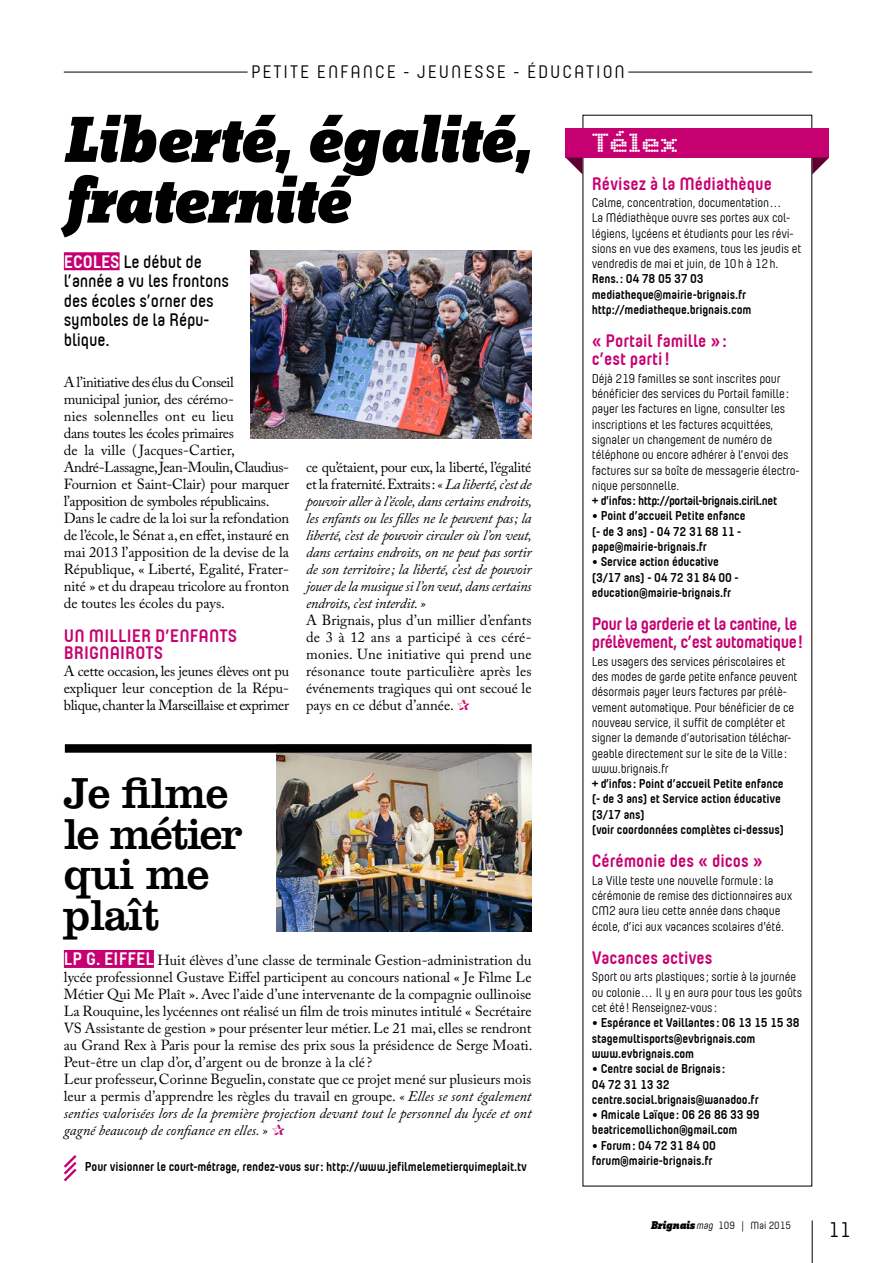
<style>
.page{position:relative;width:893px;height:1263px;background:#fff}
.page>*{position:absolute;margin:0;border:0;box-sizing:border-box;transform-origin:0 0}
.t1{font:italic 900 67.5px/60.8px "Zine Slab Dis";letter-spacing:-.01em;color:#000}
.t2{font:45px/40.5px "Clarendon LT Std";letter-spacing:-.025em;color:#000}
.t3{font:27px "Dot Matrix Two Extended";color:#fff}
.t4{font:21px "Yummo";color:#000}
.t5{font:700 18px/18px "Yummo";color:#c70071}
.t6{font:600 18px/19.5px "Yummo";letter-spacing:-.01em;color:#000}
.t7{font:700 18px/18px "Yummo";letter-spacing:-.03em;color:#c70071}
.t8{font:18px "Yummo";letter-spacing:.11em;color:#000}
.t9{font:14.55px/17px "Adobe Caslon Pro";color:#000}
.t10{font:italic 14.55px/17px "Adobe Caslon Pro";letter-spacing:-.02em;color:#000;text-align:justify}
.t11{font:12.75px/15.3px "Yummo";letter-spacing:-.01em;color:#000}
.t12{font:700 12.75px/15.3px "Yummo";letter-spacing:-.01em;color:#000}
.t13{font:700 12.75px "Yummo";letter-spacing:-.03em;color:#000}
.t14{font:10.5px "Yummo";color:#000}
.s1{font-weight:700;color:#fff}
.s2{font-style:normal}
.s3{color:#c70071}
.s4{font-family:"Yummo";font-weight:700;font-size:18px;color:#fff}
.s5{font-style:italic}
.s6{font-family:"Zine Slab Dis";font-weight:900;font-style:italic;font-size:11.7px}
</style>
<div class="page">
<hr style="left:64px;top:72px;width:748px;height:1px;background:#000">
<div style="left:248px;top:63px;width:380px;height:18px;background:#fff"></div>
<div style="left:64px;top:252px;width:56px;height:18px;background:#c70071"></div>
<div style="left:64px;top:950px;width:90px;height:18px;background:#c70071"></div>
<svg style="left:63px;top:1155px;width:14px;height:27px"></svg>
<img style="left:276px;top:753px;width:255px;height:178px">
<img style="left:251px;top:251px;width:280px;height:187px">
<div style="left:65px;top:744px;width:466px;height:9px;background:#000"></div>
<div style="left:566px;top:128px;width:263px;height:30px;background:#c70071"></div>
<svg style="left:566px;top:158px;width:17px;height:17px"></svg>
<svg style="left:812px;top:158px;width:17px;height:17px"></svg>
<hr style="left:812px;top:1220px;width:1px;height:43px;background:#000">
<p class="t8" style="left:251px;top:59px;width:375px">PETITE ENFANCE - JEUNESSE - ÉDUCATION</p>
<h1 class="t1" style="left:64px;top:114px;width:468px">Liberté, égalité, fraternité</h1>
<p class="t6" style="left:64px;top:250px;width:167px"><span class="s1">ECOLES</span> Le début de l’année a vu les frontons des écoles s’orner des symboles de la Répu&shy;blique.</p>
<p class="t9" style="left:64px;top:373px;width:227px">A l’initiative des élus du Conseil municipal junior, des cérémo-<br>nies solennelles ont eu lieu<br>dans toutes les écoles primaires<br>de la ville ( Jacques-Cartier, André-Lassagne, Jean-Moulin, Claudius-Fournion et Saint-Clair) pour marquer l’apposition de symboles républicains.<br>Dans le cadre de la loi sur la refondation de l’école, le Sénat a, en effet, instauré en mai 2013 l’apposition de la devise de la République, « Liberté, Egalité, Frater&shy;nité » et du drapeau tricolore au fronton de toutes les écoles du pays.</p>
<p class="t5" style="left:64px;top:625px;width:155px;line-height:17px">Un millier d’enfants brignairots</p>
<p class="t9" style="left:64px;top:663px;width:227px;text-align:justify">A cette occasion, les jeunes élèves ont pu expliquer leur conception de la Répu&shy;blique, chanter la Marseillaise et exprimer</p>
<p class="t10" style="left:306px;top:458px;width:227px"><span class="s2">ce qu’étaient, pour eux, la liberté, l’égalité et la fraternité. Extraits:</span> « La liberté, c’est de pouvoir aller à l’école, dans certains endroits, les enfants ou les filles ne le peuvent pas; la liberté, c’est de pouvoir circuler où l’on veut, dans certains endroits, on ne peut pas sortir de son territoire; la liberté, c’est de pouvoir jouer de la musique si l’on veut, dans certains endroits, c’est interdit. »</p>
<p class="t9" style="left:306px;top:612px;width:227px;text-align:justify">A Brignais, plus d’un millier d’enfants de 3 à 12 ans a participé à ces céré&shy;monies. Une initiative qui prend une résonance toute particulière après les événements tragiques qui ont secoué le pays en ce début d’année. <span class="s3">✰</span></p>
<h2 class="t2" style="left:64px;top:773px;width:181px">Je filme le métier qui me plaît</h2>
<p class="t9" style="left:64px;top:952px;width:470px"><span class="s4">LP G. EI FFEL</span> Huit élèves d’une classe de terminale Gestion-administration du lycée professionnel Gustave Eiffel participent au concours national « Je Filme Le Métier Qui Me Plaît ». Avec l’aide d’une intervenante de la compagnie oullinoise La Rouquine, les lycéennes ont réalisé un film de trois minutes intitulé « Secrétaire VS Assistante de gestion » pour présenter leur métier. Le 21 mai, elles se rendront au Grand Rex à Paris pour la remise des prix sous la présidence de Serge Moati.<br>Peut-être un clap d’or, d’argent ou de bronze à la clé ?<br>Leur professeur, Corinne Beguelin, constate que ce projet mené sur plusieurs mois leur a permis d’apprendre les règles du travail en groupe. <span class="s5">« Elles se sont également senties valorisées lors de la première projection devant tout le personnel du lycée et ont gagné beaucoup de confiance en elles. »</span> <span class="s3">✰</span></p>
<p class="t12" style="left:85px;top:1156px;width:443px">Pour visionner le court-métrage, rendez-vous sur: http://www.jefilmelemetierquimeplait.tv</p>
<h3 class="t3" style="left:591px;top:128px;width:89px">Télex</h3>
<p class="t5" style="left:592px;top:171px;width:182px">Révisez à la Médiathèque</p>
<p class="t11" style="left:592px;top:194px;width:211px">Calme, concentration, documentation…<br>La Médiathèque ouvre ses portes aux col&shy;légiens, lycéens et étudiants pour les révi&shy;sions en vue des examens, tous les jeudis et vendredis de mai et juin, de 10h à 12h.</p>
<p class="t12" style="left:592px;top:269px;width:161px">Rens.: 04 78 05 37 03 mediatheque@mairie-brignais.fr http://mediatheque.brignais.com</p>
<p class="t5" style="left:592px;top:329px;width:136px">« Portail famille »: c’est parti!</p>
<p class="t11" style="left:592px;top:370px;width:209px">Déjà 219 familles se sont inscrites pour bénéficier des services du Portail famille: payer les factures en ligne, consulter les inscriptions et les factures acquittées, signaler un changement de numéro de téléphone ou encore adhérer à l’envoi des factures sur sa boîte de messagerie électro&shy;nique personnelle.</p>
<p class="t13" style="left:592px;top:489px;width:187px">+ d’infos: http://portail-brignais.ciril.net</p>
<p class="t12" style="left:592px;top:506px;width:155px">• Point d’accueil Petite enfance (- de 3 ans) - 04 72 31 68 11 - pape@mairie-brignais.fr</p>
<p class="t12" style="left:592px;top:552px;width:148px">• Service action éducative (3/17 ans) - 04 72 31 84 00 - education@mairie-brignais.fr</p>
<p class="t7" style="left:592px;top:612px;width:212px">Pour la garderie et la cantine, le prélèvement, c’est automatique!</p>
<p class="t11" style="left:592px;top:653px;width:207px">Les usagers des services périscolaires et des modes de garde petite enfance peuvent désormais payer leurs factures par prélè&shy;vement automatique. Pour bénéficier de ce nouveau service, il suffit de compléter et signer la demande d’autorisation téléchar&shy;geable directement sur le site de la Ville: www.brignais.fr</p>
<p class="t12" style="left:592px;top:774px;width:194px">+ d’infos: Point d’accueil Petite enfance (- de 3 ans) et Service action éducative (3/17 ans)<br>(voir coordonnées complètes ci-dessus)</p>
<p class="t5" style="left:592px;top:849px;width:172px">Cérémonie des « dicos »</p>
<p class="t11" style="left:592px;top:872px;width:202px">La Ville teste une nouvelle formule: la cérémonie de remise des dictionnaires aux CM2 aura lieu cette année dans chaque école, d’ici aux vacances scolaires d'été.</p>
<p class="t5" style="left:592px;top:946px;width:122px">Vacances actives</p>
<p class="t11" style="left:592px;top:969px;width:212px">Sport ou arts plastiques; sortie à la journée ou colonie… Il y en aura pour tous les goûts cet été! Renseignez-vous:</p>
<p class="t12" style="left:592px;top:1013px;width:209px">• Espérance et Vaillantes: 06 13 15 15 38 stagemultisports@evbrignais.com www.evbrignais.com</p>
<p class="t12" style="left:592px;top:1059px;width:168px">• Centre social de Brignais:<br>04 72 31 13 32 centre.social.brignais@wanadoo.fr</p>
<p class="t12" style="left:592px;top:1105px;width:169px">• Amicale Laïque: 06 26 86 33 99 beatricemollichon@gmail.com</p>
<p class="t12" style="left:592px;top:1136px;width:126px">• Forum: 04 72 31 84 00 forum@mairie-brignais.fr</p>
<p class="t14" style="left:651px;top:1218px;width:142px"><span class="s6">Brignais</span><span class="s5">mag</span> 109 | Mai 2015</p>
<h3 class="t4" style="left:828px;top:1215px;width:24px">11</h3>
</div>
